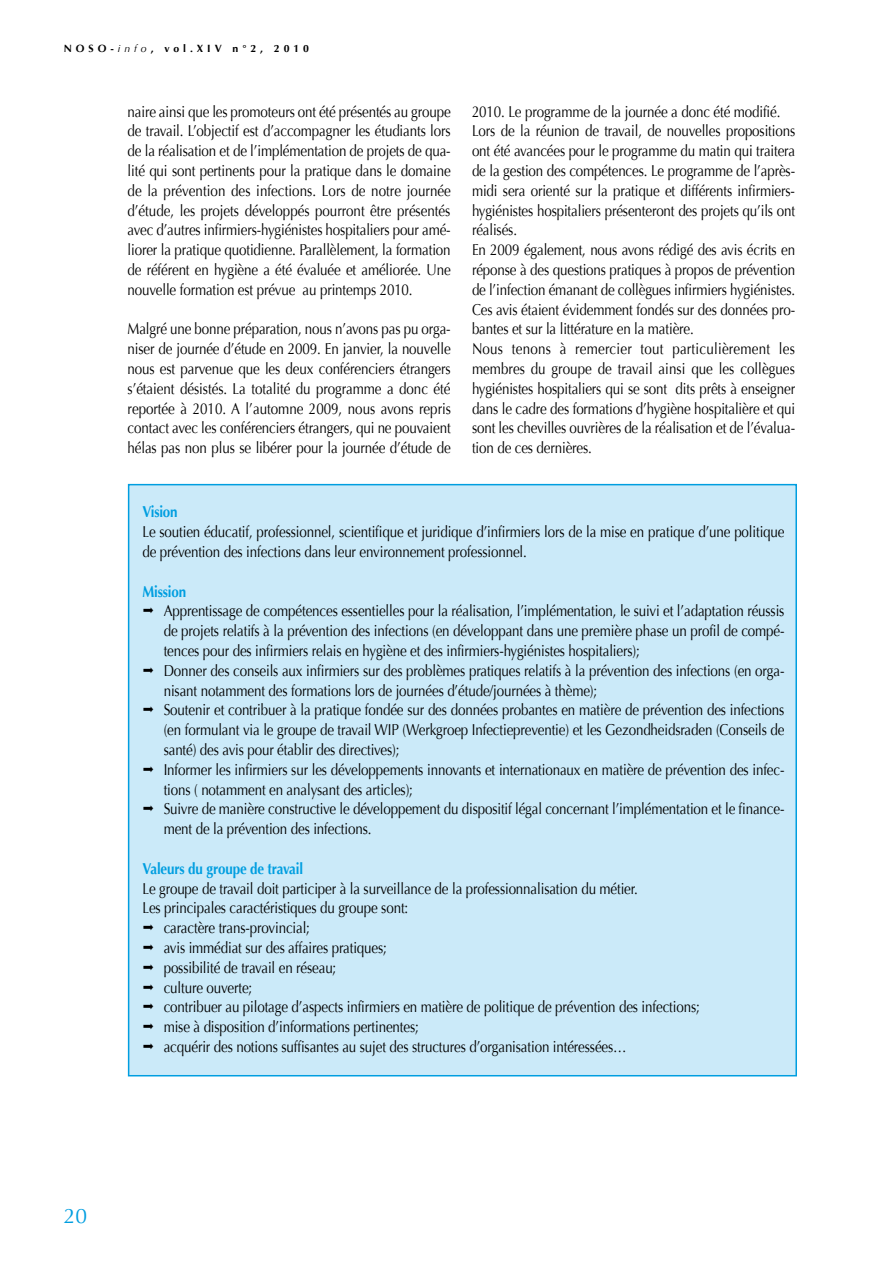
<style>
.page{position:relative;width:893px;height:1263px;background:#fff}
.page>*{position:absolute;margin:0;border:0;box-sizing:border-box;transform-origin:0 0}
.t1{font:21px "Optima";color:#009ee0}
.t2{font:15.75px/19.8px "Optima";letter-spacing:-.01em;color:#000;scale:.85 1}
.t3{font:700 15.75px "Optima";letter-spacing:-.01em;color:#009ee0;scale:.85 1}
.t4{font:700 10.5px "Optima";letter-spacing:.375em;color:#000}
.s1{font-weight:400;font-style:italic}
</style>
<div class="page">
<div style="left:128px;top:484px;width:669px;height:592px;background:#cbeaf9;border:2px solid #009ee0"></div>
<p class="t4" style="left:64px;top:43px;width:247px">n oso-<span class="s1">info</span>, vol.XIV n°2, 2010</p>
<p class="t2" style="left:128px;top:101px;width:382px;text-align:justify">naire ainsi que les promoteurs ont été présentés au groupe de travail. L’objectif est d’accompagner les étudiants lors de la réalisation et de l’implémentation de projets de qua&shy;lité qui sont pertinents pour la pratique dans le domaine de la prévention des infections. Lors de notre journée d’étude, les projets développés pourront être présentés avec d’autres infirmiers-hygiénistes hospitaliers pour amé&shy;liorer la pratique quotidienne. Parallèlement, la formation de référent en hygiène a été évaluée et améliorée. Une nouvelle formation est prévue au printemps 2010.</p>
<p class="t2" style="left:128px;top:319px;width:382px;text-align:justify">Malgré une bonne préparation, nous n’avons pas pu orga&shy;niser de journée d’étude en 2009. En janvier, la nouvelle nous est parvenue que les deux conférenciers étrangers s’étaient désistés. La totalité du programme a donc été reportée à 2010. A l’automne 2009, nous avons repris contact avec les conférenciers étrangers, qui ne pouvaient hélas pas non plus se libérer pour la journée d’étude de</p>
<p class="t2" style="left:472px;top:101px;width:382px">2010. Le programme de la journée a donc été modifié.<br>Lors de la réunion de travail, de nouvelles propositions ont été avancées pour le programme du matin qui traitera de la gestion des compétences. Le programme de l’après&shy;midi sera orienté sur la pratique et différents infirmiers&shy;hygiénistes hospitaliers présenteront des projets qu’ils ont réalisés.<br>En 2009 également, nous avons rédigé des avis écrits en réponse à des questions pratiques à propos de prévention de l’infection émanant de collègues infirmiers hygiénistes.<br>Ces avis étaient évidemment fondés sur des données pro&shy;bantes et sur la littérature en la matière.<br>Nous tenons à remercier tout particulièrement les membres du groupe de travail ainsi que les collègues hygiénistes hospitaliers qui se sont dits prêts à enseigner dans le cadre des formations d’hygiène hospitalière et qui sont les chevilles ouvrières de la réalisation et de l’évalua&shy;tion de ces dernières.</p>
<p class="t3" style="left:142px;top:503px;width:43px">Vision</p>
<p class="t2" style="left:142px;top:522px;width:757px">Le soutien éducatif, professionnel, scientifique et juridique d’infirmiers lors de la mise en pratique d’une politique de prévention des infections dans leur environnement professionnel.</p>
<p class="t3" style="left:142px;top:582px;width:53px">Mission</p>
<p class="t2" style="left:164px;top:601px;width:732px">Apprentissage de compétences essentielles pour la réalisation, l’implémentation, le suivi et l’adaptation réussis de projets relatifs à la prévention des infections (en développant dans une première phase un profil de compé&shy;tences pour des infirmiers relais en hygiène et des infirmiers-hygiénistes hospitaliers);<br>Donner des conseils aux infirmiers sur des problèmes pratiques relatifs à la prévention des infections (en orga&shy;nisant notamment des formations lors de journées d’étude/journées à thème);<br>Soutenir et contribuer à la pratique fondée sur des données probantes en matière de prévention des infections (en formulant via le groupe de travail WIP (Werkgroep Infectiepreventie) et les Gezondheidsraden (Conseils de santé) des avis pour établir des directives);<br>Informer les infirmiers sur les développements innovants et internationaux en matière de prévention des infec&shy;tions ( notamment en analysant des articles);<br>Suivre de manière constructive le développement du dispositif légal concernant l’implémentation et le finance&shy;ment de la prévention des infections.</p>
<p class="t3" style="left:142px;top:859px;width:191px">Valeurs du groupe de travail</p>
<p class="t2" style="left:142px;top:878px;width:584px">Le groupe de travail doit participer à la surveillance de la professionnalisation du métier.</p>
<p class="t2" style="left:142px;top:898px;width:314px">Les principales caractéristiques du groupe sont:</p>
<p class="t2" style="left:164px;top:918px;width:174px">caractère trans-provincial;</p>
<p class="t2" style="left:164px;top:938px;width:264px">avis immédiat sur des affaires pratiques;</p>
<p class="t2" style="left:164px;top:958px;width:205px">possibilité de travail en réseau;</p>
<p class="t2" style="left:164px;top:977px;width:106px">culture ouverte;</p>
<p class="t2" style="left:164px;top:997px;width:632px">contribuer au pilotage d’aspects infirmiers en matière de politique de prévention des infections;</p>
<p class="t2" style="left:164px;top:1017px;width:302px">mise à disposition d’informations pertinentes;</p>
<p class="t2" style="left:164px;top:1037px;width:546px">acquérir des notions suffisantes au sujet des structures d’organisation intéressées…</p>
<h1 class="t1" style="left:64px;top:1203px;width:25px">20</h1>
</div>
